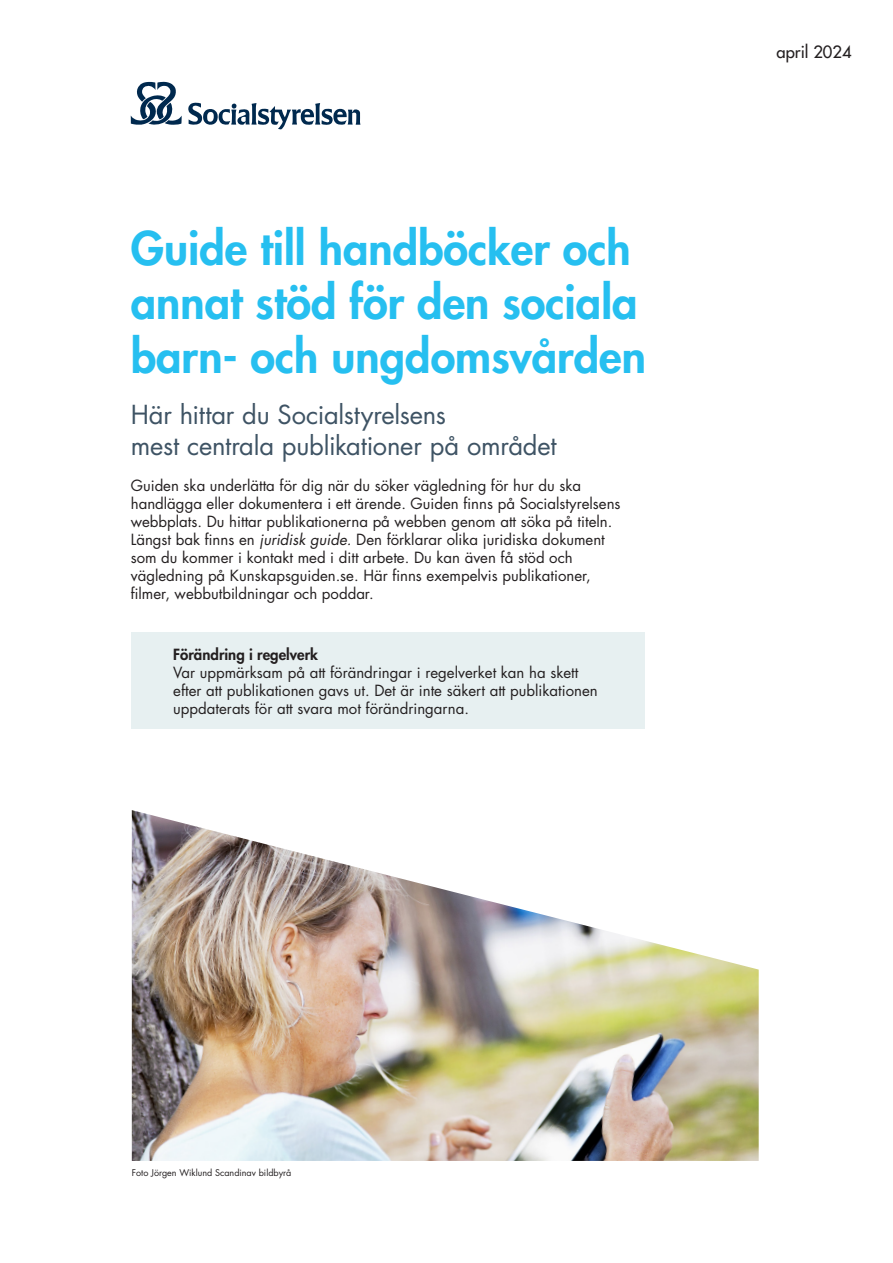
<style>
.page{position:relative;width:893px;height:1263px;background:#fff}
.page>*{position:absolute;margin:0;border:0;box-sizing:border-box;transform-origin:0 0}
.titel{font:800 45px/54px "Futura Std";color:#26bff0}
.underrubrik{font:25.5px/30.6px "Futura Std";letter-spacing:-.01em;color:#3e5364}
.ingress{font:500 16.5px "Futura Std";color:#231f20}
.brödtext_i_texten{font:15px/18px "Futura Std";color:#231f20}
.rutatext{font:15px/18px "Futura Std";color:#231f20}
.t1{font:9px "Futura Std";color:#231f20}
.s1{font-style:italic}
.s2{font-weight:800}
</style>
<div class="page">
<div style="left:132px;top:632px;width:513px;height:97px;background:#e7f0f1"></div>
<img style="left:132px;top:810px;width:627px;height:351px">
<svg style="left:131px;top:82px;width:51px;height:43px"></svg>
<svg style="left:188px;top:102px;width:172px;height:27px"></svg>
<p class="titel" style="left:131px;top:221px;width:517px">Guide till handböcker och annat stöd för den sociala barn- och ungdomsvården</p>
<p class="underrubrik" style="left:131px;top:400px;width:427px">Här hittar du Socialstyrelsens<br>mest centrala publikationer på området</p>
<p class="brödtext_i_texten" style="left:131px;top:477px;width:491px">Guiden ska underlätta för dig när du söker vägledning för hur du ska handlägga eller dokumentera i ett ärende. Guiden finns på Socialstyrelsens webbplats. Du hittar publikationerna på webben genom att söka på titeln.<br>Längst bak finns en <span class="s1">juridisk guide.</span> Den förklarar olika juridiska dokument som du kommer i kontakt med i ditt arbete. Du kan även få stöd och vägledning på Kunskapsguiden.se. Här finns exempelvis publikationer, filmer, webbutbildningar och poddar.</p>
<p class="rutatext" style="left:173px;top:645px;width:426px"><span class="s2">Förändring i regelverk<br></span>Var uppmärksam på att förändringar i regelverket kan ha skett efter att publikationen gavs ut. Det är inte säkert att publikationen uppdaterats för att svara mot förändringarna.</p>
<p class="ingress" style="left:777px;top:42px;width:76px">april 2024</p>
<p class="t1" style="left:132px;top:1167px;width:161px">Foto Jörgen Wiklund Scandinav bildbyrå</p>
</div>
